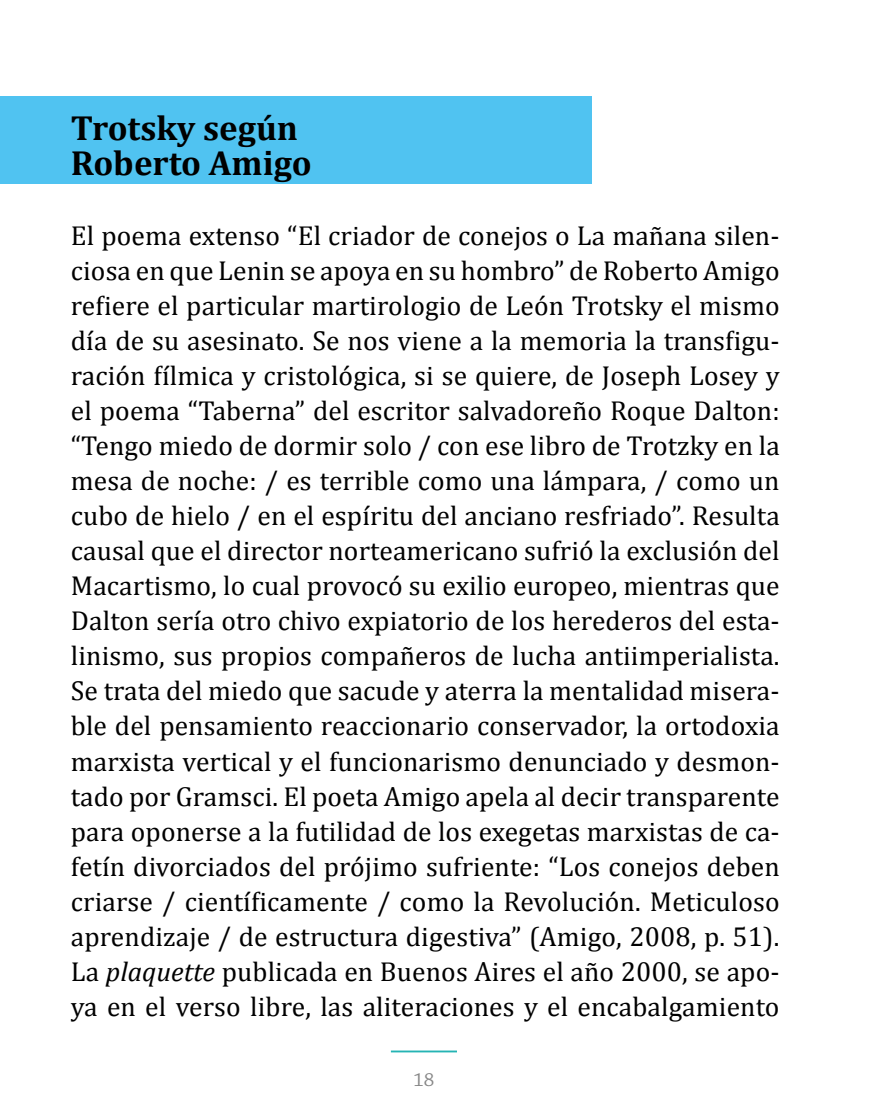
<style>
.page{position:relative;width:886px;height:1099px;background:#fff}
.page>*{position:absolute;margin:0;border:0;box-sizing:border-box;transform-origin:0 0}
.t1{font:700 35px/35px "Cambria";color:#000}
.t2{font:27.5px/35px "Cambria";letter-spacing:.005em;color:#000;text-align:justify}
.t3{font:20px "Chaparral Pro";color:#878787}
.s1{font-style:italic}
</style>
<div class="page">
<hr style="left:391px;top:1050px;width:66px;height:2px;background:#25b4b4">
<div style="left:0;top:96px;width:591px;height:88px;background:#50c3f1"></div>
<p class="t1" style="left:71px;top:109px;width:242px">Trotsky según<br>Roberto Amigo</p>
<p class="t2" style="left:71px;top:218px;width:710px">El poema extenso “El criador de conejos o La mañana silen&shy;ciosa en que Lenin se apoya en su hombro” de Roberto Amigo refiere el particular martirologio de León Trotsky el mismo día de su asesinato. Se nos viene a la memoria la transfigu&shy;ración fílmica y cristológica, si se quiere, de Joseph Losey y el poema “Taberna” del escritor salvadoreño Roque Dalton: “Tengo miedo de dormir solo / con ese libro de Trotzky en la mesa de noche: / es terrible como una lámpara, / como un cubo de hielo / en el espíritu del anciano resfriado”. Resulta causal que el director norteamericano sufrió la exclusión del Macartismo, lo cual provocó su exilio europeo, mientras que Dalton sería otro chivo expiatorio de los herederos del esta&shy;linismo, sus propios compañeros de lucha antiimperialista.<br>Se trata del miedo que sacude y aterra la mentalidad misera&shy;ble del pensamiento reaccionario conservador, la ortodoxia marxista vertical y el funcionarismo denunciado y desmon&shy;tado por Gramsci. El poeta Amigo apela al decir transparente para oponerse a la futilidad de los exegetas marxistas de ca&shy;fetín divorciados del prójimo sufriente: “Los conejos deben criarse / científicamente / como la Revolución. Meticuloso aprendizaje / de estructura digestiva” (Amigo, 2008, p. 51).<br>La <span class="s1">plaquette</span> publicada en Buenos Aires el año 2000, se apo&shy;ya en el verso libre, las aliteraciones y el encabalgamiento</p>
<p class="t3" style="left:413px;top:1068px;width:22px">18</p>
</div>
